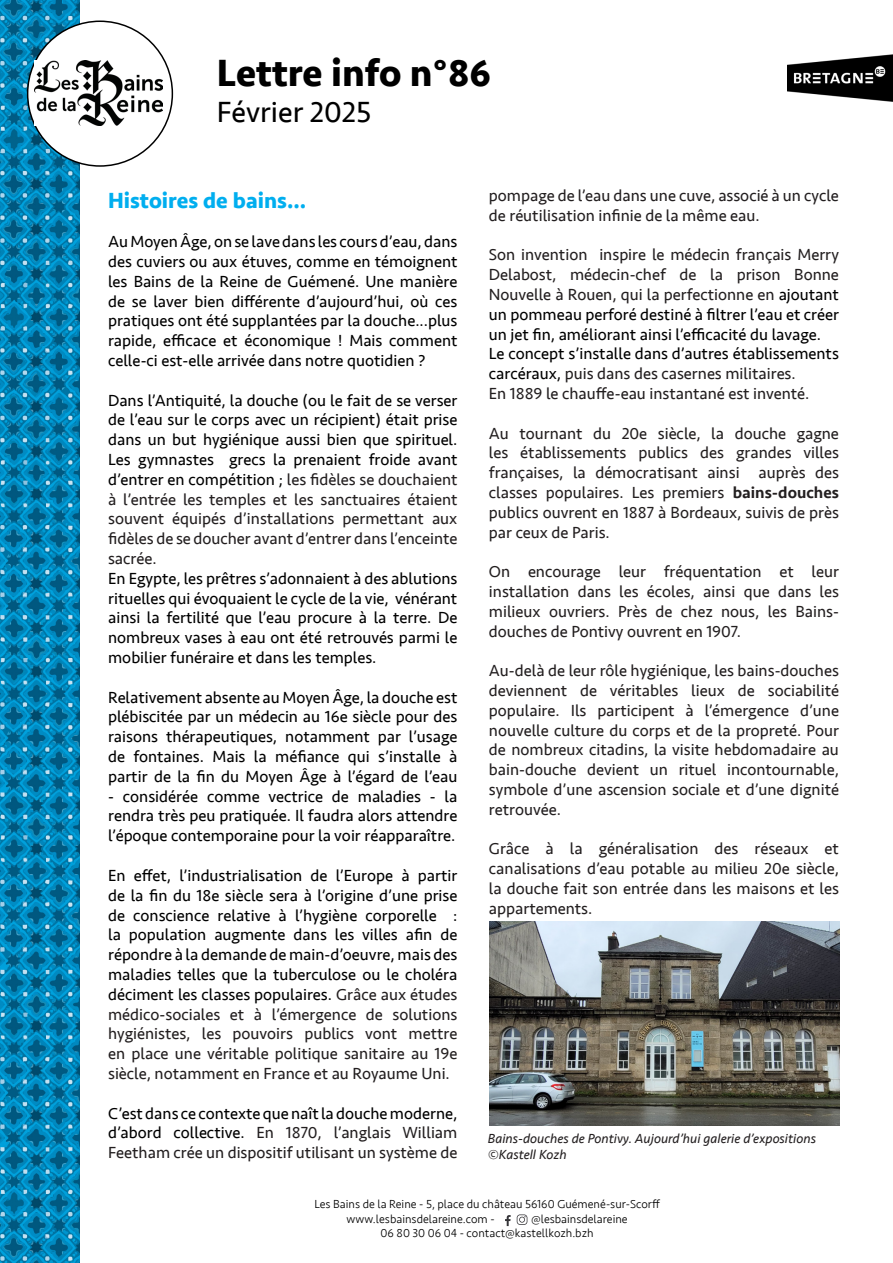
<style>
.page{position:relative;width:893px;height:1263px;background:#fff}
.page>*{position:absolute;margin:0;border:0;box-sizing:border-box;transform-origin:0 0}
.t1{font:700 39px "Seravek";color:#000}
.t2{font:30px "Seravek";color:#000}
.t3{font:700 22.5px "Seravek";color:#00aeef}
.t4{font:16.5px/19.8px "Seravek";color:#000;text-align:justify}
.t5{font:16.5px/19.8px "Seravek";color:#231f20;text-align:justify}
.t6{font:italic 13.5px/16.2px "Seravek";color:#231f20}
.t7{font:300 12px "Seravek";color:#000}
.s1{color:#000}
.s2{color:#231f20}
.s3{font-weight:500}
</style>
<div class="page">
<img style="left:788px;top:54px;width:105px;height:47px">
<img style="left:0;top:0;width:80px;height:1263px">
<div style="left:28px;top:21px;width:144px;height:145px;background:#fff;border-radius:50%"></div>
<img style="left:35px;top:61px;width:128px;height:64px">
<svg style="left:505px;top:1215px;width:6px;height:11px"></svg>
<svg style="left:516px;top:1213px;width:12px;height:13px"></svg>
<svg style="left:517px;top:1214px;width:10px;height:11px"></svg>
<img style="left:489px;top:922px;width:350px;height:204px">
<p class="t1" style="left:217px;top:42px;width:276px">Lettre info n°86</p>
<p class="t2" style="left:217px;top:89px;width:156px">Février 2025</p>
<p class="t5" style="left:489px;top:186px;width:351px">pompage de l’eau dans une cuve, associé à un cycle de réutilisation infinie de la même eau.</p>
<p class="t5" style="left:489px;top:245px;width:352px">Son invention inspire le médecin français Merry Delabost, médecin-chef de la prison Bonne Nouvelle à Rouen, qui la perfectionne en <span class="s1">ajoutant un pommeau perforé destiné à filtrer l’eau et créer un jet fin, améliorant ainsi l’efficacité du lavage.</span></p>
<p class="t4" style="left:489px;top:344px;width:352px">Le concept s’installe dans d’autres établissements carcéraux, <span class="s2">puis dans des casernes militaires.</span></p>
<p class="t5" style="left:489px;top:384px;width:322px">En 1889 le chauffe-eau instantané est inventé.</p>
<p class="t5" style="left:489px;top:423px;width:352px">Au tournant du 20e siècle, la douche gagne les établissements publics des grandes villes françaises, la démocratisant ainsi auprès des classes populaires. Les premiers <span class="s3">bains-douches </span>publics ouvrent en 1887 à Bordeaux, suivis de près par ceux de Paris.</p>
<p class="t5" style="left:489px;top:562px;width:352px">On encourage leur fréquentation et leur installation dans les écoles, ainsi que dans les milieux ouvriers. Près de chez nous, les Bains&shy;douches de Pontivy ouvrent en 1907.</p>
<p class="t5" style="left:489px;top:661px;width:352px">Au-delà de leur rôle hygiénique, les bains-douches deviennent de véritables lieux de sociabilité populaire. Ils participent à l’émergence d’une nouvelle culture du corps et de la propreté. Pour de nombreux citadins, la visite hebdomadaire au bain-douche devient un rituel incontournable, symbole d’une ascension sociale et d’une dignité retrouvée.</p>
<p class="t5" style="left:489px;top:839px;width:352px">Grâce à la généralisation des réseaux et canalisations d’eau potable au milieu 20e siècle, la douche fait son entrée dans les maisons et les appartements.</p>
<p class="t3" style="left:108px;top:182px;width:200px">Histoires de bains...</p>
<p class="t4" style="left:108px;top:232px;width:351px">Au Moyen Âge, on se lave dans les cours d’eau, dans des cuviers ou aux étuves, comme en témoignent les Bains de la Reine de Guémené. Une manière de se laver bien différente d’aujourd’hui, où ces pratiques ont été supplantées par la douche...plus rapide, efficace et économique ! Mais comment celle-ci est-elle arrivée dans notre quotidien ?</p>
<p class="t4" style="left:108px;top:390px;width:351px">Dans l’Antiquité, la douche (ou le fait de se verser de l’eau sur le corps avec un récipient) était prise dans un but hygiénique aussi bien que spirituel.<br>Les gymnastes grecs la prenaient froide avant d’entrer en compétition ; <span class="s2">les fidèles se douchaient à l’entrée les temples et les sanctuaires étaient souvent équipés d’installations permettant aux fidèles de se doucher avant d’entrer dans l’enceinte sacrée.</span></p>
<p class="t4" style="left:108px;top:568px;width:351px">En Egypte, les prêtres s’adonnaient à des ablutions rituelles qui évoquaient le cycle de la vie, vénérant ainsi la fertilité que l’eau procure à la terre. De nombreux vases à eau ont été retrouvés parmi le mobilier funéraire et dans les temples.</p>
<p class="t4" style="left:108px;top:687px;width:351px">Relativement absente au Moyen Âge, la douche est plébiscitée par un médecin au 16e siècle pour des raisons thérapeutiques, notamment par l’usage de fontaines. Mais la méfiance qui s’installe à partir de la fin du Moyen Âge à l’égard de l’eau</p>
<p class="t4" style="left:108px;top:786px;width:351px">- considérée comme vectrice de maladies - la rendra très peu pratiquée. Il faudra alors attendre l’époque contemporaine pour la voir réapparaître.</p>
<p class="t4" style="left:108px;top:865px;width:351px">En effet, l’industrialisation de l’Europe à partir de la fin du 18e siècle sera à l’origine d’une prise de conscience relative à l’hygiène corporelle : la population augmente dans les villes afin de répondre à la demande de main-d’oeuvre, mais des maladies telles que la tuberculose ou le choléra déciment les classes populaires. <span class="s2">Grâce aux études médico-sociales et à l’émergence de solutions hygiénistes, les pouvoirs publics vont mettre en place une véritable politique sanitaire au 19e siècle, notamment en France et au Royaume Uni.</span></p>
<p class="t5" style="left:108px;top:1103px;width:351px"><span class="s1">C’est dans ce contexte que naît la douche moderne, d’abord collective.</span> En 1870, l’anglais William Feetham crée un dispositif utilisant un système de</p>
<p class="t7" style="left:314px;top:1197px;width:347px">Les Bains de la Reine - 5, place du château 56160 Guémené-sur-Scorff</p>
<p class="t7" style="left:346px;top:1211px;width:150px">www.lesbainsdelareine.com -</p>
<p class="t7" style="left:531px;top:1211px;width:98px">@lesbainsdelareine</p>
<p class="t7" style="left:381px;top:1226px;width:214px">06 80 30 06 04 - contact@kastellkozh.bzh</p>
<p class="t6" style="left:488px;top:1130px;width:330px">Bains-douches de Pontivy. Aujourd’hui galerie d’expositions ©Kastell Kozh</p>
</div>
